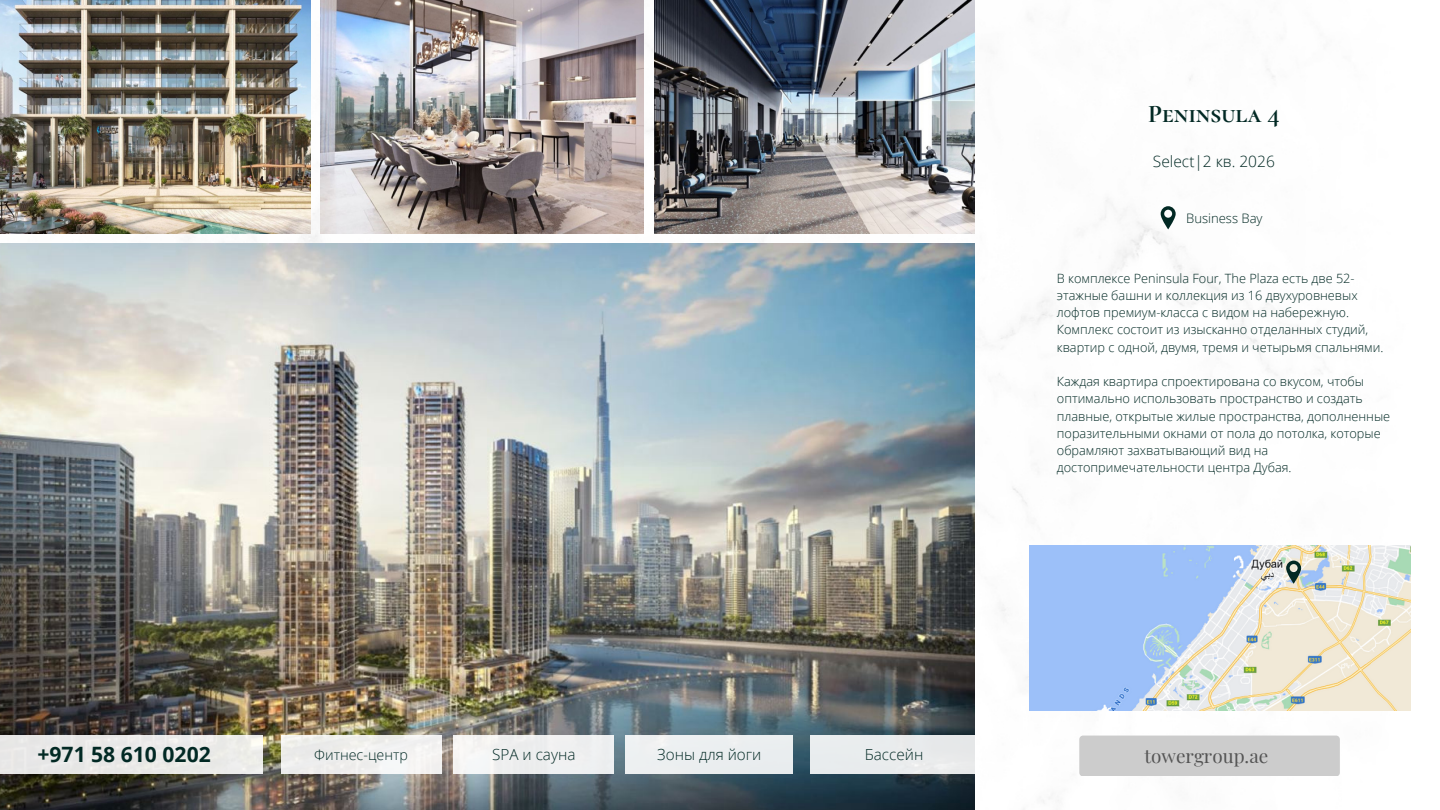
<style>
.page{position:relative;width:1440px;height:810px;background:#fff}
.page>*{position:absolute;margin:0;border:0;box-sizing:border-box;transform-origin:0 0}
.t1{font:700 25.4px "Cormorant SC";color:#022924}
.t2{font:700 21.1px "Open Sans";color:#022924}
.t3{font:18.9px "Playfair Display";color:#545454}
.t4{font:300 15.5px "Open Sans";color:#022924}
.t5{font:300 15.3px "Open Sans";color:#022924}
.t6{font:300 14.3px "Open Sans";color:#022924}
.t7{font:300 13.1px "Open Sans";color:#022924}
.t8{font:300 12.8px/17.2px "Open Sans";color:#022924}
</style>
<div class="page">
<img style="left:0;top:0;width:1411px;height:810px">
<img style="left:0;top:244px;width:974px;height:566px">
<img style="left:0;top:0;width:311px;height:233px">
<img style="left:321px;top:0;width:322px;height:234px">
<img style="left:654px;top:0;width:320px;height:233px">
<div style="left:1079px;top:736px;width:261px;height:40px;background:#ccc;border-radius:4px"></div>
<svg style="left:1161px;top:206px;width:15px;height:23px"></svg>
<div style="left:0;top:736px;width:262px;height:38px;background:#eae9e8"></div>
<div style="left:281px;top:736px;width:160px;height:38px;background:#f0f0ef"></div>
<div style="left:454px;top:736px;width:160px;height:38px;background:#eff0f1"></div>
<div style="left:626px;top:736px;width:167px;height:38px;background:#ebeff0"></div>
<div style="left:810px;top:736px;width:168px;height:38px;background:#e9eced"></div>
<img style="left:1029px;top:546px;width:381px;height:165px">
<svg style="left:1286px;top:561px;width:15px;height:23px"></svg>
<h2 class="t2" style="left:37px;top:740px;width:175px">+971 58 610 0202</h2>
<p class="t6" style="left:314px;top:744px;width:95px">Фитнес-центр</p>
<p class="t5" style="left:492px;top:744px;width:85px">SPA и сауна</p>
<p class="t5" style="left:657px;top:744px;width:106px">Зоны для йоги</p>
<p class="t5" style="left:865px;top:744px;width:60px">Бассейн</p>
<h1 class="t1" style="left:1148px;top:99px;width:133px">Peninsula 4</h1>
<p class="t4" style="left:1153px;top:150px;width:123px">Select|2 кв. 2026</p>
<p class="t7" style="left:1186px;top:209px;width:78px">Business Bay</p>
<p class="t8" style="left:1057px;top:269px;width:328px">В комплексе Peninsula Four, The Plaza есть две 52- этажные башни и коллекция из 16 двухуровневых лофтов премиум-класса с видом на набережную.<br>Комплекс состоит из изысканно отделанных студий, квартир с одной, двумя, тремя и четырьмя спальнями.</p>
<p class="t8" style="left:1057px;top:372px;width:335px">Каждая квартира спроектирована со вкусом, чтобы оптимально использовать пространство и создать плавные, открытые жилые пространства, дополненные поразительными окнами от пола до потолка, которые обрамляют захватывающий вид на достопримечательности центра Дубая.</p>
<h3 class="t3" style="left:1145px;top:743px;width:125px">towergroup.ae</h3>
</div>
